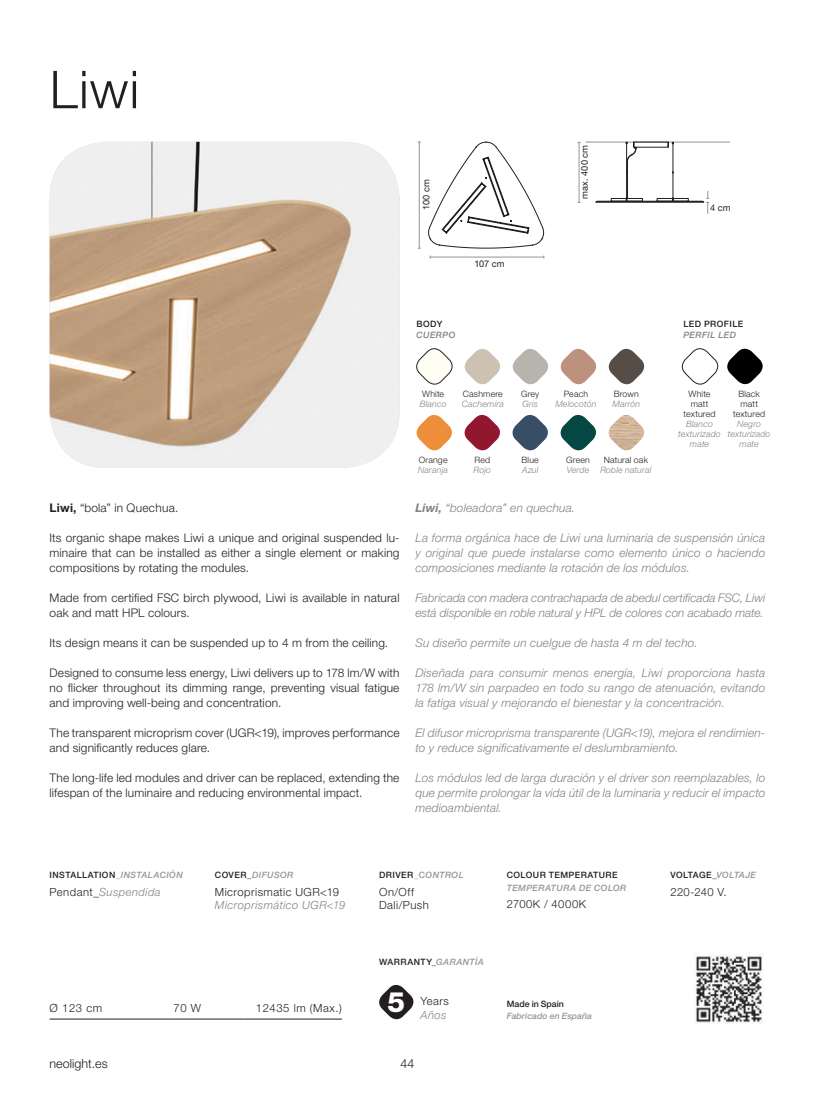
<style>
.page{position:relative;width:815px;height:1099px;background:#fff}
.page>*{position:absolute;margin:0;border:0;box-sizing:border-box;transform-origin:0 0}
.t1{font:300 52.25px "Helvetica Neue LT Std";color:#231f20}
.t2{font:800 28px "Helvetica Neue LT Std";color:#fff}
.t3{font:300 12.5px "Helvetica Neue LT Std";color:#231f20}
.t4{font:italic 300 11.88px/15px "Helvetica Neue LT Std";letter-spacing:.01em;color:#808285;text-align:justify}
.t5{font:300 11.88px/15px "Helvetica Neue LT Std";letter-spacing:.015em;color:#231f20}
.t6{font:300 11.25px/13.8px "Helvetica Neue LT Std";letter-spacing:.04em;color:#231f20}
.t7{font:italic 300 11.25px "Helvetica Neue LT Std";letter-spacing:.04em;color:#808285}
.t8{font:9.12px "Helvetica Neue LT Std";letter-spacing:.02em;color:#231f20}
.t9{font:italic 300 8.75px/10px "Helvetica Neue LT Std";letter-spacing:.02em;color:#808285;text-align:center}
.t10{font:300 8.75px/10px "Helvetica Neue LT Std";letter-spacing:.02em;color:#231f20;text-align:center}
.t11{font:500 8.75px "Helvetica Neue LT Std";letter-spacing:.05em;color:#231f20}
.t12{font:italic 500 8.75px "Helvetica Neue LT Std";letter-spacing:.04em;color:#939598}
.t13{font:italic 500 8.75px "Helvetica Neue LT Std";letter-spacing:.005em;color:#939598}
.t14{font:italic 500 8.75px "Helvetica Neue LT Std";letter-spacing:.045em;color:#808285}
.t15{font:500 8.75px "Helvetica Neue LT Std";letter-spacing:.03em;color:#231f20}
.t16{font:500 8.75px "Helvetica Neue LT Std";color:#231f20}
.s1{font-weight:700}
.s2{color:#939598}
.s3{font-style:italic;color:#939598}
.s4{font-style:normal;color:#231f20}
</style>
<div class="page">
<img style="left:50px;top:142px;width:350px;height:326px">
<img style="left:694px;top:953px;width:70px;height:70px">
<svg style="left:428px;top:142px;width:116px;height:107px"></svg>
<hr style="left:430px;top:257px;width:114px;height:1px;background:#939598">
<hr style="left:419px;top:142px;width:1px;height:106px;background:#939598">
<hr style="left:579px;top:142px;width:1px;height:60px;background:#939598">
<hr style="left:586px;top:142px;width:143px;height:1px;background:#939598">
<svg style="left:595px;top:142px;width:114px;height:71px"></svg>
<svg style="left:416px;top:414px;width:180px;height:37px"></svg>
<svg style="left:416px;top:348px;width:229px;height:37px"></svg>
<img style="left:608px;top:415px;width:36px;height:36px">
<svg style="left:681px;top:348px;width:82px;height:37px"></svg>
<svg style="left:379px;top:984px;width:35px;height:36px"></svg>
<hr style="left:50px;top:1018px;width:124px;height:1px;background:#231f20">
<hr style="left:174px;top:1018px;width:70px;height:1px;background:#231f20">
<hr style="left:244px;top:1018px;width:98px;height:1px;background:#231f20">
<h1 class="t1" style="left:50px;top:58px;width:91px">Liwi</h1>
<p class="t8" style="left:421px;top:210px;width:32px;rotate:-90deg">100 cm</p>
<p class="t8" style="left:474px;top:259px;width:32px">107 cm</p>
<p class="t8" style="left:579px;top:199px;width:56px;rotate:-90deg">max. 400 cm</p>
<p class="t8" style="left:710px;top:203px;width:22px">4 cm</p>
<p class="t11" style="left:417px;top:318px;width:27px">BODY</p>
<p class="t14" style="left:417px;top:330px;width:40px">CUERPO</p>
<p class="t11" style="left:683px;top:318px;width:61px">LED PROFILE</p>
<p class="t14" style="left:683px;top:330px;width:54px">PERFIL LED</p>
<p class="t5" style="left:50px;top:500px;width:130px"><span class="s1">Liwi,</span> “bola” in Quechua.</p>
<p class="t5" style="left:50px;top:530px;width:351px;text-align:justify">Its organic shape makes Liwi a unique and original suspended lu&shy;minaire that can be installed as either a single element or making compositions by rotating the modules.</p>
<p class="t5" style="left:50px;top:590px;width:351px">Made from certified FSC birch plywood, Liwi is available in natural oak and matt HPL colours.</p>
<p class="t5" style="left:50px;top:635px;width:340px">Its design means it can be suspended up to 4 m from the ceiling.</p>
<p class="t5" style="left:50px;top:665px;width:351px;text-align:justify">Designed to consume less energy, Liwi delivers up to 178 lm/W with no flicker throughout its dimming range, preventing visual fatigue and improving well-being and concentration.</p>
<p class="t5" style="left:50px;top:725px;width:351px">The transparent microprism cover (UGR&lt;19), improves performance and significantly reduces glare.</p>
<p class="t5" style="left:50px;top:770px;width:351px">The long-life led modules and driver can be replaced, extending the lifespan of the luminaire and reducing environmental impact.</p>
<p class="t10" style="left:422px;top:388px;width:23px">White</p>
<p class="t9" style="left:420px;top:398px;width:28px">Blanco</p>
<p class="t10" style="left:463px;top:388px;width:41px">Cashmere</p>
<p class="t9" style="left:462px;top:398px;width:44px">Cachemira</p>
<p class="t10" style="left:419px;top:455px;width:30px">Orange</p>
<p class="t9" style="left:418px;top:465px;width:31px">Naranja</p>
<p class="t10" style="left:474px;top:455px;width:17px">Red</p>
<p class="t9" style="left:473px;top:465px;width:19px">Rojo</p>
<p class="t10" style="left:521px;top:388px;width:20px">Grey</p>
<p class="t9" style="left:522px;top:398px;width:17px">Gris</p>
<p class="t10" style="left:522px;top:455px;width:19px">Blue</p>
<p class="t9" style="left:522px;top:465px;width:18px">Azul</p>
<p class="t10" style="left:564px;top:388px;width:26px">Peach</p>
<p class="t9" style="left:555px;top:398px;width:43px">Melocotón</p>
<p class="t10" style="left:684px;top:388px;width:33px">White matt textured</p>
<p class="t9" style="left:678px;top:418px;width:44px">Blanco texturizado mate</p>
<p class="t10" style="left:614px;top:388px;width:27px">Brown</p>
<p class="t9" style="left:612px;top:398px;width:29px">Marrón</p>
<p class="t10" style="left:733px;top:388px;width:33px">Black matt textured</p>
<p class="t9" style="left:728px;top:418px;width:44px">Negro texturizado mate</p>
<p class="t10" style="left:566px;top:455px;width:25px">Green</p>
<p class="t9" style="left:567px;top:465px;width:24px">Verde</p>
<p class="t10" style="left:604px;top:455px;width:46px">Natural oak</p>
<p class="t9" style="left:600px;top:465px;width:53px">Roble natural</p>
<p class="t4" style="left:415px;top:500px;width:161px"><span class="s1">Liwi,</span> “boleadora” en quechua.</p>
<p class="t4" style="left:415px;top:530px;width:351px">La forma orgánica hace de Liwi una luminaria de suspensión única y original que puede instalarse como elemento único o haciendo composiciones mediante la rotación de los módulos.</p>
<p class="t4" style="left:415px;top:590px;width:351px">Fabricada con madera contrachapada de abedul certificada FSC, Liwi está disponible en roble natural y HPL de colores con acabado mate.</p>
<p class="t4" style="left:415px;top:635px;width:284px">Su diseño permite un cuelgue de hasta 4 m del techo.</p>
<p class="t4" style="left:415px;top:665px;width:351px">Diseñada para consumir menos energía, Liwi proporciona hasta 178 lm/W sin parpadeo en todo su rango de atenuación, evitando la fatiga visual y mejorando el bienestar y la concentración.</p>
<p class="t4" style="left:415px;top:725px;width:351px">El difusor microprisma transparente (UGR&lt;19), mejora el rendimien&shy;to y reduce significativamente el deslumbramiento.</p>
<p class="t4" style="left:415px;top:770px;width:351px">Los módulos led de larga duración y el driver son reemplazables, lo que permite prolongar la vida útil de la luminaria y reducir el impacto medioambiental.</p>
<p class="t11" style="left:50px;top:870px;width:135px">INSTALLATION<span class="s2">_</span><span class="s3">INSTALACIÓN</span></p>
<p class="t7" style="left:50px;top:884px;width:113px"><span class="s4">Pendant_</span>Suspendida</p>
<p class="t12" style="left:215px;top:870px;width:80px"><span class="s4">COVER_</span>DIFUSOR</p>
<p class="t6" style="left:215px;top:884px;width:126px">Microprismatic UGR&lt;19</p>
<p class="t7" style="left:215px;top:898px;width:132px">Microprismático UGR&lt;19</p>
<p class="t11" style="left:379px;top:870px;width:86px">DRIVER<span class="s2">_C</span><span class="s3">ONTROL</span></p>
<p class="t6" style="left:379px;top:884px;width:51px">On/Off<br>Dali/Push</p>
<p class="t11" style="left:507px;top:870px;width:113px">COLOUR TEMPERATURE</p>
<p class="t12" style="left:507px;top:882px;width:121px">TEMPERATURA DE COLOR</p>
<p class="t6" style="left:507px;top:897px;width:81px">2700K / 4000K</p>
<p class="t15" style="left:670px;top:870px;width:87px">VOLTAGE_<span class="s3">VOLTAJE</span></p>
<p class="t6" style="left:670px;top:884px;width:58px">220-240 V.</p>
<p class="t6" style="left:50px;top:1001px;width:54px">Ø 123 cm</p>
<p class="t6" style="left:174px;top:1001px;width:29px">70 W</p>
<p class="t6" style="left:256px;top:1001px;width:88px">12435 lm (Max.)</p>
<p class="t11" style="left:379px;top:956px;width:106px">WARRANTY_<span class="s3">GARANTÍA</span></p>
<p class="t6" style="left:421px;top:994px;width:30px">Years</p>
<h2 class="t2" style="left:387px;top:985px;width:19px">5</h2>
<p class="t7" style="left:421px;top:1008px;width:28px">Años</p>
<p class="t16" style="left:507px;top:998px;width:59px">Made in Spain</p>
<p class="t13" style="left:507px;top:1010px;width:87px">Fabricado en España</p>
<p class="t3" style="left:50px;top:1055px;width:60px">neolight.es</p>
<p class="t3" style="left:401px;top:1055px;width:15px">44</p>
</div>
